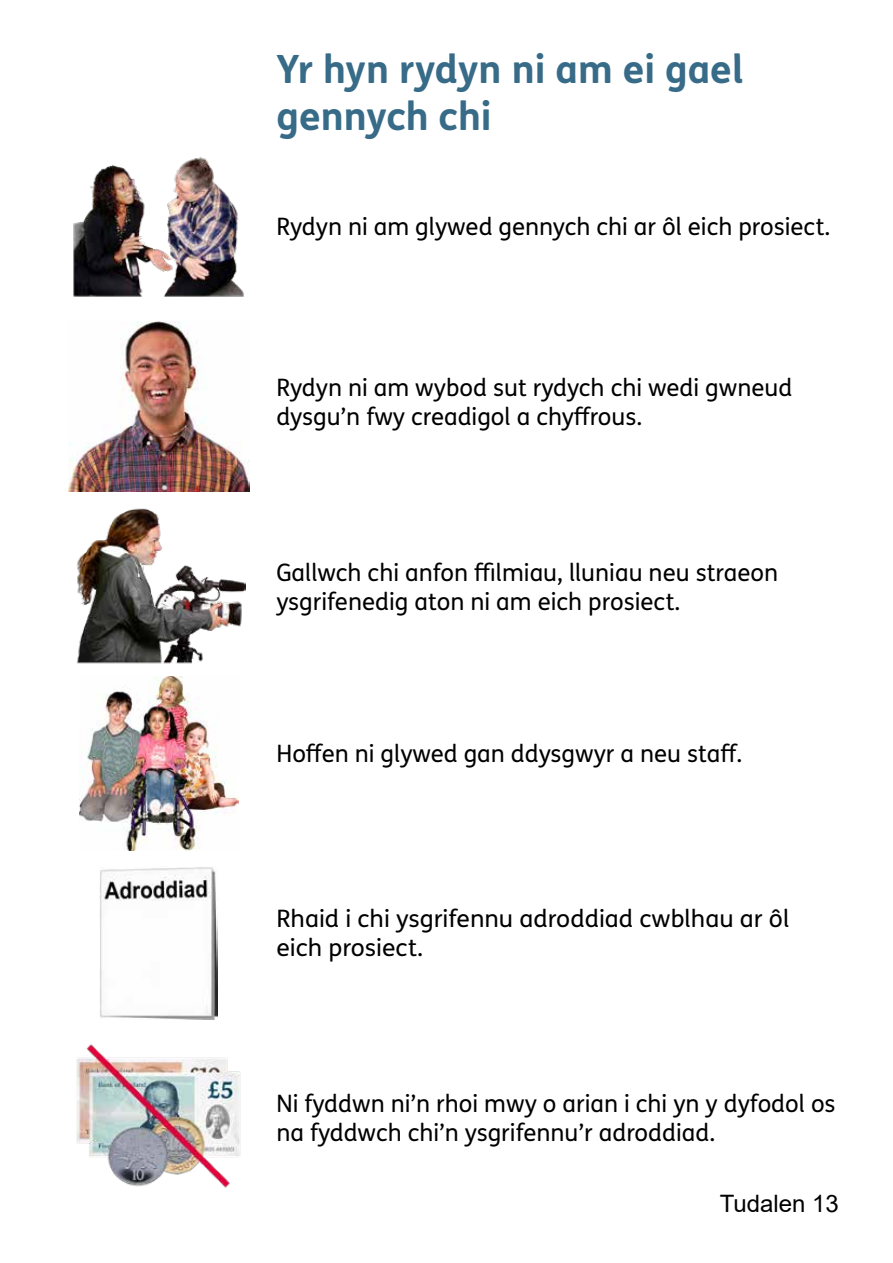
<style>
.page{position:relative;width:893px;height:1263px;background:#fff}
.page>*{position:absolute;margin:0;border:0;box-sizing:border-box;transform-origin:0 0}
.t1{font:700 39px/46.8px "FS Me Pro";color:#376b87}
.t2{font:24px/28.8px "FS Me Pro";color:#000}
.t3{font:24px "Arial";color:#000}
</style>
<div class="page">
<img style="left:73px;top:157px;width:171px;height:140px">
<img style="left:68px;top:321px;width:182px;height:170px">
<img style="left:77px;top:508px;width:169px;height:156px">
<img style="left:79px;top:677px;width:160px;height:174px">
<img style="left:100px;top:867px;width:118px;height:152px">
<img style="left:76px;top:1044px;width:165px;height:144px">
<h1 class="t1" style="left:276px;top:44px;width:469px">Yr hyn rydyn ni am ei gael gennych chi</h1>
<p class="t2" style="left:276px;top:212px;width:555px">Rydyn ni am glywed gennych chi ar ôl eich prosiect.</p>
<p class="t2" style="left:276px;top:373px;width:518px">Rydyn ni am wybod sut rydych chi wedi gwneud dysgu’n fwy creadigol a chyfrous.</p>
<p class="t2" style="left:276px;top:558px;width:503px">Gallwch chi anfon flmiau, lluniau neu straeon ysgrifenedig aton ni am eich prosiect.</p>
<p class="t2" style="left:276px;top:739px;width:467px">Hofen ni glywed gan ddysgwyr a neu staf.</p>
<p class="t2" style="left:276px;top:904px;width:514px">Rhaid i chi ysgrifennu adroddiad cwblhau ar ôl eich prosiect.</p>
<p class="t2" style="left:276px;top:1089px;width:561px">Ni fyddwn ni’n rhoi mwy o arian i chi yn y dyfodol os na fyddwch chi’n ysgrifennu’r adroddiad.</p>
<p class="t3" style="left:720px;top:1187px;width:121px">Tudalen 13</p>
</div>
